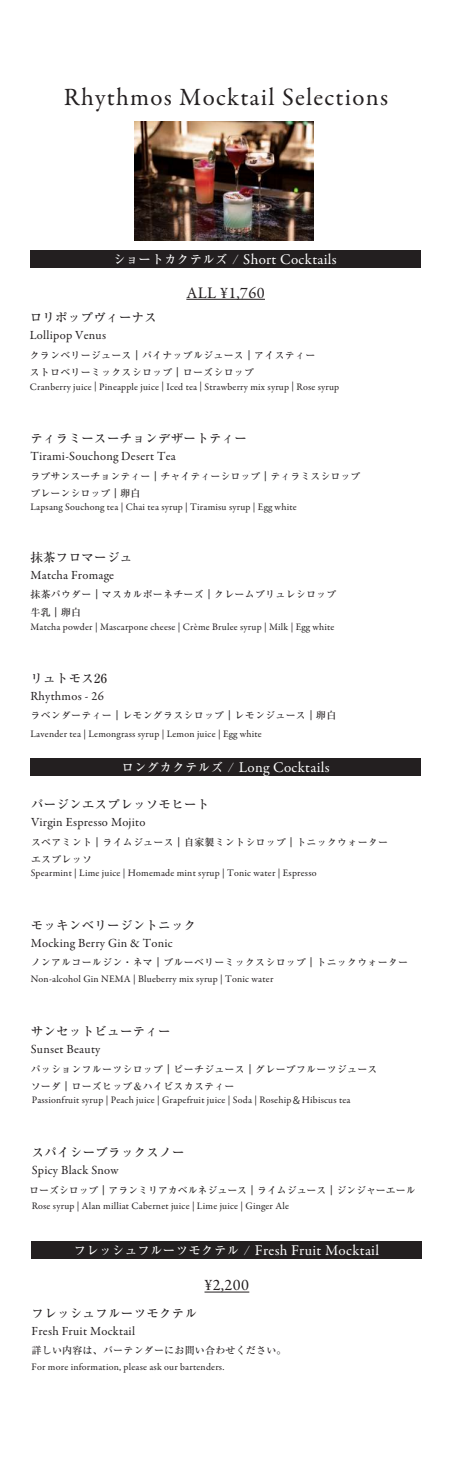
<style>
.page{position:relative;width:461px;height:1457px;background:#fff}
.page>*{position:absolute;margin:0;border:0;box-sizing:border-box;transform-origin:0 0}
.t1{font:25px "Garamond Premr Pro";letter-spacing:.05em;color:#231f20}
.t2{font:16.25px "Garamond Premr Pro";letter-spacing:.02em;color:#231f20}
.t3{font:15px "Garamond Premr Pro";letter-spacing:.02em;color:#fff}
.t4{font:12.5px "Garamond Premr Pro";letter-spacing:.02em;color:#231f20}
.t5{font:500 12.5px "Ryumin Pro";letter-spacing:.02em;color:#231f20}
.t6{font:10px "Garamond Premr Pro";letter-spacing:.02em;color:#231f20}
.t7{font:500 10px/17.5px "Ryumin Pro";letter-spacing:.02em;color:#231f20}
.t8{font:500 10px/17.5px "Ryumin Pro";color:#231f20}
.t9{font:500 10px "Ryumin Pro";letter-spacing:-.01em;color:#231f20}
.s1{font-family:"Ryumin Pro";font-weight:500;font-size:12.5px}
.s2{font-family:"Koz Go Pr 6 N"}
</style>
<div class="page">
<hr style="left:186px;top:299px;width:79px;height:1px;background:#231f20">
<hr style="left:204px;top:1291px;width:45px;height:1px;background:#231f20">
<div style="left:31px;top:250px;width:390px;height:18px;background:#231f20"></div>
<div style="left:31px;top:1241px;width:390px;height:17px;background:#231f20"></div>
<div style="left:30px;top:758px;width:390px;height:18px;background:#231f20"></div>
<img style="left:135px;top:122px;width:178px;height:118px">
<h1 class="t1" style="left:64px;top:82px;width:325px">Rhythmos Mocktail Selections</h1>
<h3 class="t3" style="left:113px;top:250px;width:225px"><span class="s1">ショートカクテルズ /</span> Short Cocktails</h3>
<p class="t5" style="left:30px;top:307px;width:129px">ロリポップヴィーナス</p>
<p class="t4" style="left:30px;top:327px;width:78px">Lollipop Venus</p>
<h2 class="t2" style="left:186px;top:283px;width:80px">ALL ¥1,760</h2>
<p class="t7" style="left:30px;top:345px;width:287px">クランベリージュース｜パイナップルジュース｜アイスティーストロベリーミックスシロップ｜ローズシロップ</p>
<p class="t6" style="left:30px;top:380px;width:311px">Cranberry juice | Pineapple juice | Iced tea | Strawberry mix syrup | Rose syrup</p>
<p class="t5" style="left:30px;top:428px;width:218px">ティラミースーチョンデザートティー</p>
<p class="t4" style="left:30px;top:448px;width:147px">Tirami-Souchong Desert Tea</p>
<p class="t8" style="left:30px;top:466px;width:331px">ラプサンスーチョンティー｜チャイティーシロップ｜ティラミスシロッププレーンシロップ｜卵白</p>
<p class="t6" style="left:30px;top:501px;width:268px">Lapsang Souchong tea | Chai tea syrup | Tiramisu syrup | Egg white</p>
<p class="t5" style="left:30px;top:547px;width:103px">抹茶フロマージュ</p>
<p class="t4" style="left:30px;top:567px;width:85px">Matcha Fromage</p>
<p class="t7" style="left:30px;top:585px;width:307px">抹茶パウダー｜マスカルポーネチーズ｜クレームブリュレシロップ牛乳｜卵白</p>
<p class="t6" style="left:30px;top:621px;width:305px">Matcha powder | Mascarpone cheese | Crème Brulee syrup | Milk | Egg white</p>
<p class="t5" style="left:30px;top:668px;width:78px">リュトモス26</p>
<p class="t4" style="left:30px;top:688px;width:75px">Rhythmos - 26</p>
<p class="t7" style="left:30px;top:706px;width:307px">ラベンダーティー｜レモングラスシロップ｜レモンジュース｜卵白</p>
<p class="t6" style="left:30px;top:727px;width:233px">Lavender tea | Lemongrass syrup | Lemon juice | Egg white</p>
<h3 class="t3" style="left:121px;top:758px;width:210px"><span class="s1">ロングカクテルズ /</span> Long Cocktails</h3>
<p class="t5" style="left:31px;top:794px;width:180px">バージンエスプレッソモヒート</p>
<p class="t4" style="left:31px;top:814px;width:116px">Virgin Espresso Mojito</p>
<p class="t7" style="left:31px;top:832px;width:358px">スペアミント｜ライムジュース｜自家製ミントシロップ｜トニックウォーターエスプレッソ</p>
<p class="t6" style="left:31px;top:866px;width:287px">Spearmint | Lime juice | Homemade mint syrup | Tonic water | Espresso</p>
<p class="t5" style="left:31px;top:915px;width:167px">モッキンベリージントニック</p>
<p class="t4" style="left:31px;top:935px;width:144px">Mocking Berry Gin &amp; Tonic</p>
<p class="t7" style="left:31px;top:953px;width:379px">ノンアルコールジン・ネマ｜ブルーベリーミックスシロップ｜トニックウォーター</p>
<p class="t6" style="left:31px;top:973px;width:244px">Non-alcohol Gin NEMA | Blueberry mix syrup | Tonic water</p>
<p class="t5" style="left:31px;top:1021px;width:142px">サンセットビューティー</p>
<p class="t4" style="left:31px;top:1041px;width:71px">Sunset Beauty</p>
<p class="t7" style="left:31px;top:1059px;width:348px">パッションフルーツシロップ｜ピーチジュース｜グレープフルーツジュースソーダ｜ローズヒップ＆ハイビスカスティー</p>
<p class="t6" style="left:32px;top:1094px;width:320px">Passionfruit syrup | Peach juice | Grapefruit juice | Soda | Rosehip<span class="s2">＆</span>Hibiscus tea</p>
<p class="t5" style="left:32px;top:1142px;width:154px">スパイシーブラックスノー</p>
<p class="t4" style="left:32px;top:1162px;width:88px">Spicy Black Snow</p>
<p class="t9" style="left:29px;top:1181px;width:388px">ローズシロップ｜アランミリアカベルネジュース｜ライムジュース｜ジンジャーエール</p>
<p class="t6" style="left:32px;top:1200px;width:259px">Rose syrup | Alan milliat Cabernet juice | Lime juice | Ginger Ale</p>
<h3 class="t3" style="left:74px;top:1241px;width:307px"><span class="s1">フレッシュフルーツモクテル /</span> Fresh Fruit Mocktail</h3>
<p class="t5" style="left:32px;top:1303px;width:167px">フレッシュフルーツモクテル</p>
<p class="t4" style="left:32px;top:1323px;width:105px">Fresh Fruit Mocktail</p>
<h2 class="t2" style="left:204px;top:1275px;width:46px">¥2,200</h2>
<p class="t7" style="left:32px;top:1341px;width:256px">詳しい内容は、バーテンダーにお問い合わせください。</p>
<p class="t6" style="left:32px;top:1360px;width:194px">For more information, please ask our bartenders.</p>
</div>
